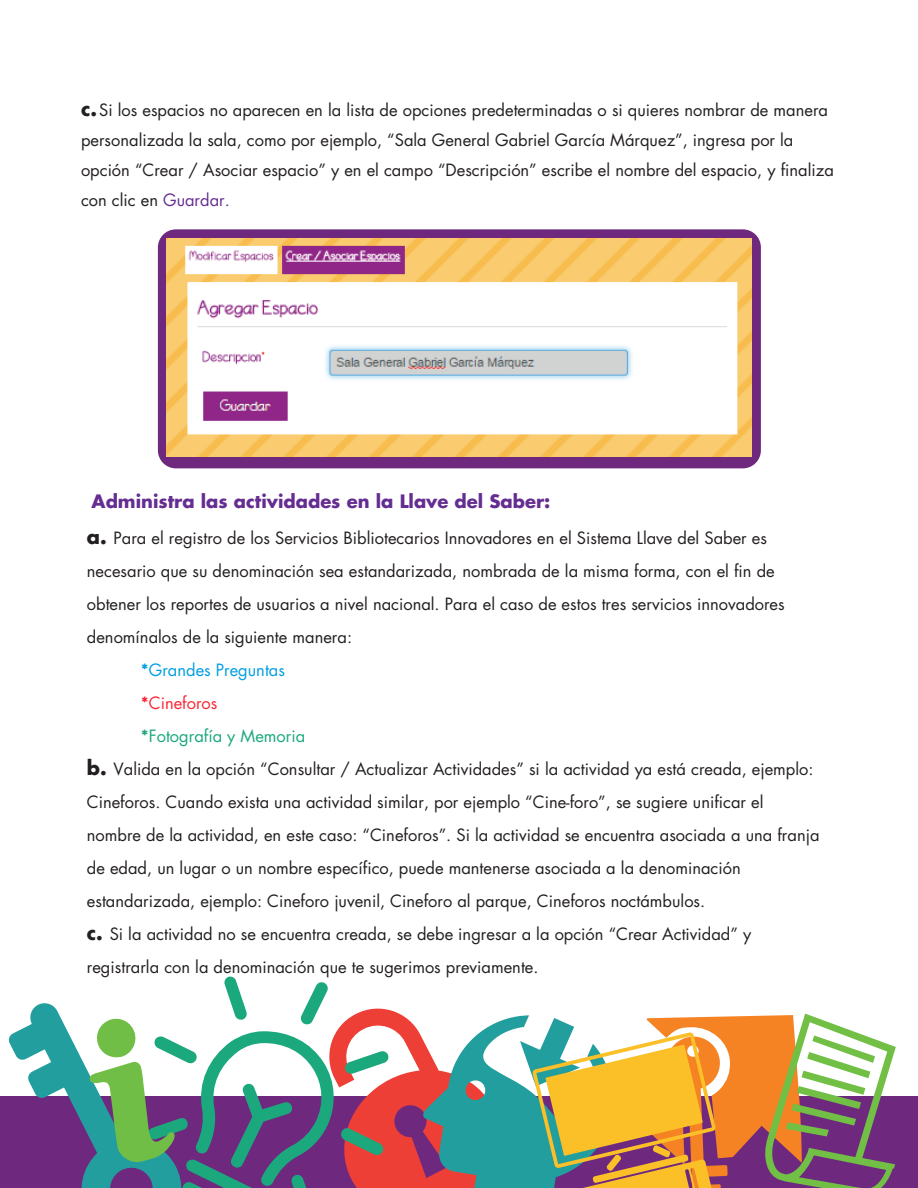
<style>
.page{position:relative;width:918px;height:1188px;background:#fff}
.page>*{position:absolute;margin:0;border:0;box-sizing:border-box;transform-origin:0 0}
.t1{font:700 18px "Futura";color:#652d91}
.t2{font:16.5px/30px "Futura";color:#231f20}
.t3{font:16.5px "Futura";color:#1ca87d}
.t4{font:16.5px "Futura";color:#009ee0}
.t5{font:16.5px "Futura";color:#f92634}
.s1{font-weight:700;font-size:19.5px}
.s2{color:#652d91}
.s3{font-weight:700}
</style>
<div class="page">
<div style="left:158px;top:229px;width:603px;height:239px;background:#6e297f;border-radius:18px"></div>
<div style="left:0;top:1096px;width:918px;height:92px;background:#6e297f"></div>
<svg style="left:188px;top:976px;width:140px;height:212px"></svg>
<svg style="left:8px;top:1003px;width:180px;height:185px"></svg>
<svg style="left:323px;top:1002px;width:573px;height:186px"></svg>
<img style="left:167px;top:239px;width:584px;height:218px">
<p class="t2" style="left:81px;top:95px;width:754px"><span class="s1">c.</span>Si los espacios no aparecen en la lista de opciones predeterminadas o si quieres nombrar de manera personalizada la sala, como por ejemplo, “Sala General Gabriel García Márquez”, ingresa por la opción “Crear / Asociar espacio” y en el campo “Descripción” escribe el nombre del espacio, y finaliza con clic en <span class="s2">Guardar.</span></p>
<p class="t1" style="left:92px;top:489px;width:460px">Administra las actividades en la Llave del Saber:</p>
<p class="t2" style="left:87px;top:523px;width:682px"><span class="s1">a.</span> Para el registro de los Servicios Bibliotecarios Innovadores en el Sistema Llave del Saber es</p>
<p class="t2" style="left:87px;top:556px;width:689px">necesario que su denominación sea estandarizada, nombrada de la misma forma, con el fin de</p>
<p class="t2" style="left:87px;top:589px;width:699px">obtener los reportes de usuarios a nivel nacional. Para el caso de estos tres servicios innovadores</p>
<p class="t2" style="left:87px;top:622px;width:267px">denomínalos de la siguiente manera:</p>
<p class="t4" style="left:141px;top:659px;width:146px"><span class="s3">*</span>Grandes Preguntas</p>
<p class="t5" style="left:141px;top:692px;width:78px"><span class="s3">*</span>Cineforos</p>
<p class="t3" style="left:141px;top:725px;width:166px"><span class="s3">*</span>Fotografía y Memoria</p>
<p class="t2" style="left:87px;top:754px;width:728px"><span class="s1">b.</span> Valida en la opción “Consultar / Actualizar Actividades” si la actividad ya está creada, ejemplo:</p>
<p class="t2" style="left:87px;top:787px;width:678px">Cineforos. Cuando exista una actividad similar, por ejemplo “Cine-foro”, se sugiere unificar el</p>
<p class="t2" style="left:87px;top:820px;width:734px">nombre de la actividad, en este caso: “Cineforos”. Si la actividad se encuentra asociada a una franja</p>
<p class="t2" style="left:87px;top:853px;width:655px">de edad, un lugar o un nombre específico, puede mantenerse asociada a la denominación</p>
<p class="t2" style="left:87px;top:886px;width:620px">estandarizada, ejemplo: Cineforo juvenil, Cineforo al parque, Cineforos noctámbulos.</p>
<p class="t2" style="left:87px;top:919px;width:666px"><span class="s1">c.</span> Si la actividad no se encuentra creada, se debe ingresar a la opción “Crear Actividad” y</p>
<p class="t2" style="left:87px;top:952px;width:453px">registrarla con la denominación que te sugerimos previamente.</p>
</div>
